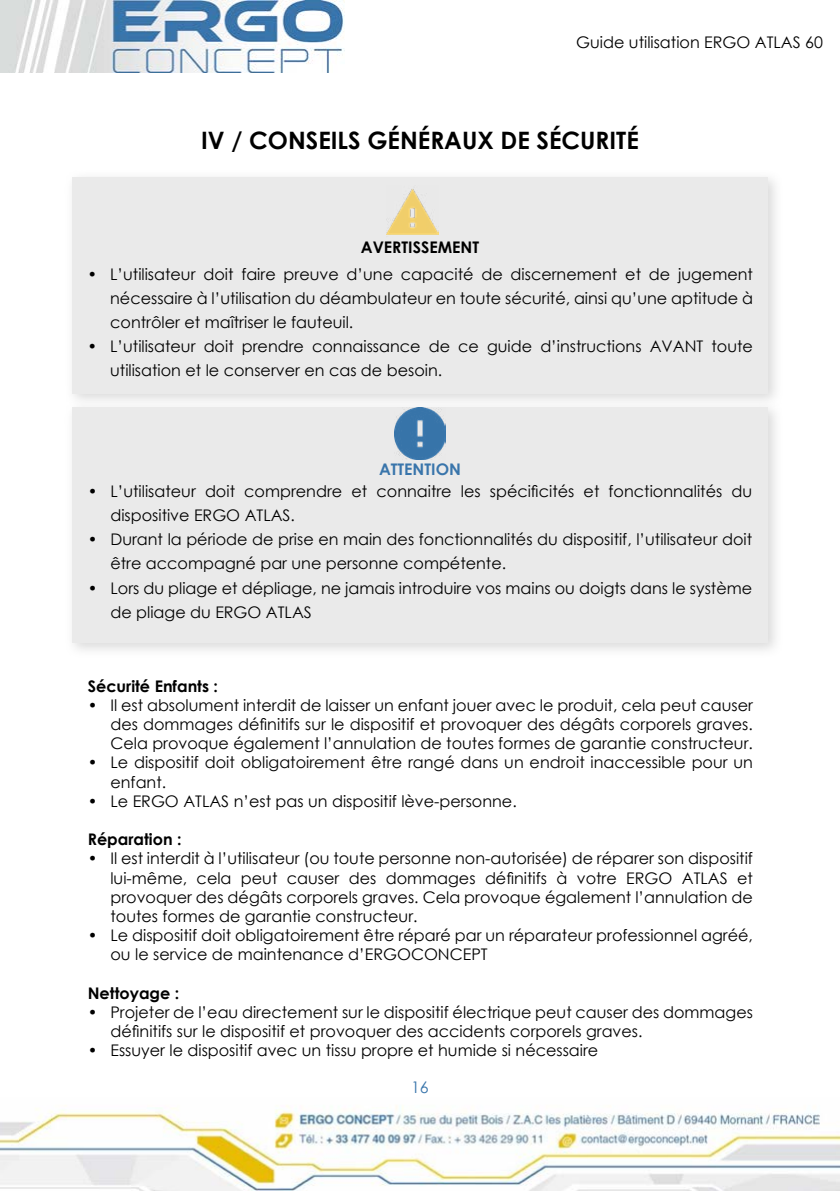
<style>
.page{position:relative;width:840px;height:1191px;background:#fff}
.page>*{position:absolute;margin:0;border:0;box-sizing:border-box;transform-origin:0 0}
.t1{font:700 24px "Century Gothic";color:#000}
.t2{font:16px/19.2px "Century Gothic";color:#000}
.t3{font:700 16px "Century Gothic";color:#000}
.t4{font:700 16px "Century Gothic";color:#3975ab}
.t5{font:16px "Century Gothic";color:#3975ab}
</style>
<div class="page">
<img style="left:0;top:0;width:344px;height:72px">
<img style="left:0;top:1105px;width:840px;height:86px">
<div style="left:64px;top:170px;width:718px;height:239px;background:#cecece;opacity:.75"></div>
<div style="left:72px;top:177px;width:695px;height:217px;background:#eaeaea"></div>
<img style="left:386px;top:189px;width:52px;height:46px">
<div style="left:64px;top:400px;width:718px;height:259px;background:#cecece;opacity:.75"></div>
<div style="left:72px;top:407px;width:695px;height:236px;background:#eaeaea"></div>
<img style="left:394px;top:407px;width:51px;height:52px">
<p class="t2" style="left:576px;top:32px;width:248px">Guide utilisation ERGO ATLAS 60</p>
<h1 class="t1" style="left:201px;top:122px;width:439px">IV / CONSEILS GÉNÉRAUX DE SÉCURITÉ</h1>
<p class="t3" style="left:360px;top:235px;width:120px">AVERTISSEMENT</p>
<p class="t2" style="left:110px;top:262px;width:644px;line-height:24px;text-align:justify;text-indent:-23px">• L’utilisateur doit faire preuve d’une capacité de discernement et de jugement nécessaire à l’utilisation du déambulateur en toute sécurité, ainsi qu’une aptitude à contrôler et maîtriser le fauteuil.</p>
<p class="t2" style="left:110px;top:334px;width:644px;line-height:24px;text-indent:-23px">• L’utilisateur doit prendre connaissance de ce guide d’instructions AVANT toute utilisation et le conserver en cas de besoin.</p>
<p class="t4" style="left:379px;top:457px;width:83px">ATTENTION</p>
<p class="t2" style="left:110px;top:479px;width:643px;line-height:24px;text-indent:-23px">• L’utilisateur doit comprendre et connaitre les spécificités et fonctionnalités du dispositive ERGO ATLAS.</p>
<p class="t2" style="left:110px;top:527px;width:643px;line-height:24px;text-indent:-23px">• Durant la période de prise en main des fonctionnalités du dispositif, l’utilisateur doit être accompagné par une personne compétente.</p>
<p class="t2" style="left:110px;top:575px;width:643px;line-height:24px;text-indent:-23px">• Lors du pliage et dépliage, ne jamais introduire vos mains ou doigts dans le système de pliage du ERGO ATLAS</p>
<p class="t3" style="left:88px;top:673px;width:132px">Sécurité Enfants :</p>
<p class="t2" style="left:110px;top:695px;width:643px;text-align:justify;text-indent:-23px">• Il est absolument interdit de laisser un enfant jouer avec le produit, cela peut causer des dommages définitifs sur le dispositif et provoquer des dégâts corporels graves.<br>Cela provoque également l’annulation de toutes formes de garantie constructeur.</p>
<p class="t2" style="left:110px;top:752px;width:643px;text-indent:-23px">• Le dispositif doit obligatoirement être rangé dans un endroit inaccessible pour un enfant.</p>
<p class="t2" style="left:88px;top:791px;width:430px">• Le ERGO ATLAS n’est pas un dispositif lève-personne.</p>
<p class="t3" style="left:88px;top:827px;width:95px">Réparation :</p>
<p class="t2" style="left:110px;top:848px;width:643px;text-align:justify;text-indent:-23px">• Il est interdit à l’utilisateur (ou toute personne non-autorisée) de réparer son dispositif lui-même, cela peut causer des dommages définitifs à votre ERGO ATLAS et provoquer des dégâts corporels graves. Cela provoque également l’annulation de toutes formes de garantie constructeur.</p>
<p class="t2" style="left:110px;top:925px;width:643px;text-indent:-23px">• Le dispositif doit obligatoirement être réparé par un réparateur professionnel agréé, ou le service de maintenance d’ERGOCONCEPT</p>
<p class="t3" style="left:88px;top:981px;width:93px">Nettoyage :</p>
<p class="t2" style="left:110px;top:1002px;width:643px;text-indent:-23px">• Projeter de l’eau directement sur le dispositif électrique peut causer des dommages définitifs sur le dispositif et provoquer des accidents corporels graves.</p>
<p class="t2" style="left:88px;top:1040px;width:512px">• Essuyer le dispositif avec un tissu propre et humide si nécessaire</p>
<p class="t5" style="left:411px;top:1076px;width:19px">16</p>
</div>
